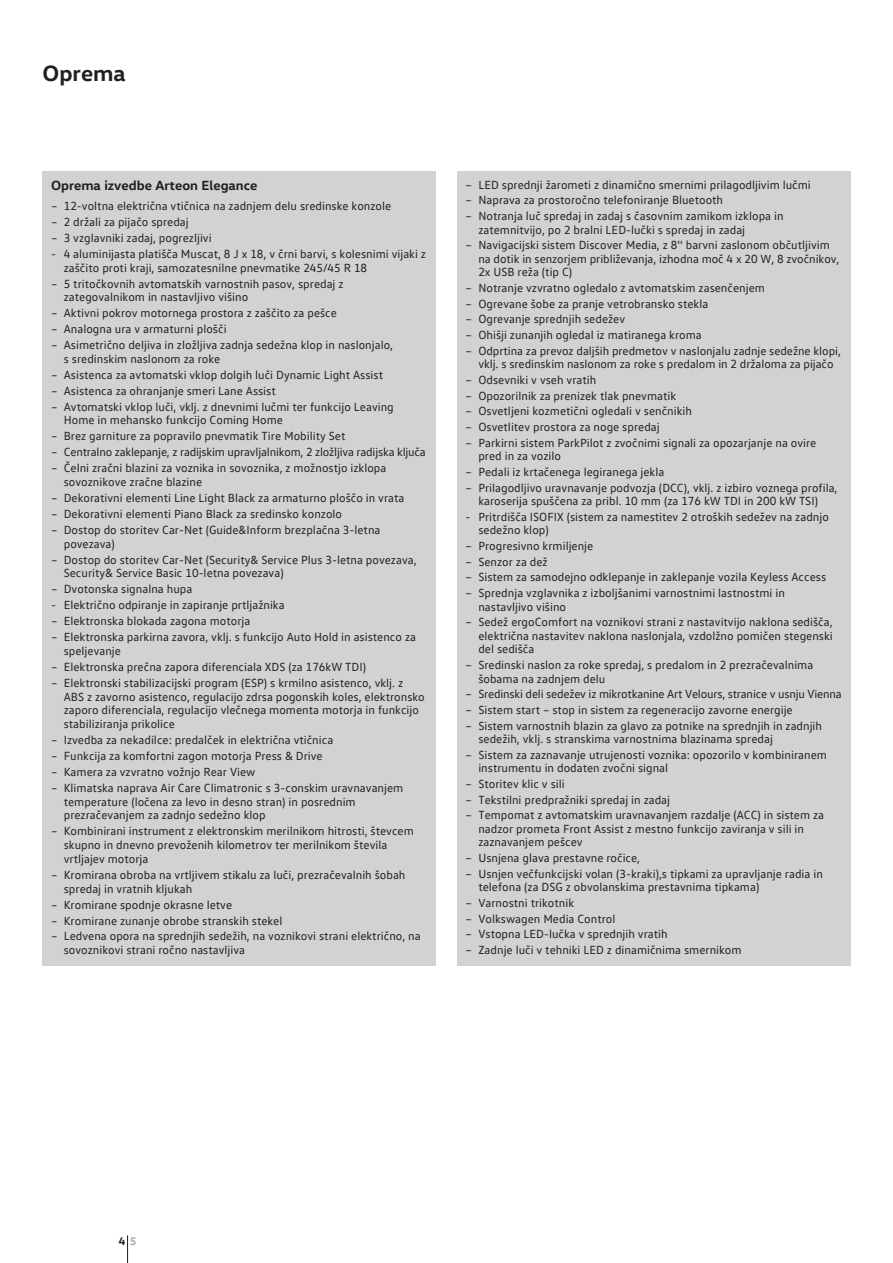
<style>
.page{position:relative;width:893px;height:1263px;background:#fff}
.page>*{position:absolute;margin:0;border:0;box-sizing:border-box;transform-origin:0 0}
.t1{font:700 22.5px "VW Head";color:#231f20}
.t2{font:700 13.5px "VW Head";color:#231f20}
.t3{font:12px/13.8px "VW Text";color:#231f20}
.t4{font:700 11.25px "VW Head";color:#231f20}
.s1{color:#a8a9ad}
</style>
<div class="page">
<svg style="left:127px;top:1235px;width:1px;height:28px"></svg>
<div style="left:43px;top:171px;width:393px;height:794px;background:#d1d2d4"></div>
<div style="left:457px;top:171px;width:393px;height:794px;background:#d1d2d4"></div>
<h1 class="t1" style="left:43px;top:66px;width:85px">Oprema</h1>
<p class="t2" style="left:51px;top:180px;width:208px">Oprema izvedbe Arteon Elegance</p>
<p class="t3" style="left:51px;top:200px;width:342px">– 12-voltna električna vtičnica na zadnjem delu sredinske konzole</p>
<p class="t3" style="left:51px;top:216px;width:139px">– 2 držali za pijačo spredaj</p>
<p class="t3" style="left:51px;top:232px;width:162px">– 3 vzglavniki zadaj, pogrezljivi</p>
<p class="t3" style="left:64px;top:248px;width:364px;text-indent:-13px">- 4 aluminijasta platišča Muscat, 8 J x 18, v črni barvi, s kolesnimi vijaki z zaščito proti kraji, samozatesnilne pnevmatike 245/45 R 18</p>
<p class="t3" style="left:64px;top:278px;width:281px;text-indent:-13px">– 5 tritočkovnih avtomatskih varnostnih pasov, spredaj z zategovalnikom in nastavljivo višino</p>
<p class="t3" style="left:51px;top:307px;width:287px">– Aktivni pokrov motornega prostora z zaščito za pešce</p>
<p class="t3" style="left:51px;top:323px;width:177px">– Analogna ura v armaturni plošči</p>
<p class="t3" style="left:64px;top:339px;width:331px;text-indent:-13px">– Asimetrično deljiva in zložljiva zadnja sedežna klop in naslonjalo, s sredinskim naslonom za roke</p>
<p class="t3" style="left:51px;top:369px;width:334px">– Asistenca za avtomatski vklop dolgih luči Dynamic Light Assist</p>
<p class="t3" style="left:51px;top:385px;width:226px">– Asistenca za ohranjanje smeri Lane Assist</p>
<p class="t3" style="left:64px;top:401px;width:332px;text-indent:-13px">– Avtomatski vklop luči, vklj. z dnevnimi lučmi ter funkcijo Leaving<br>Home in mehansko funkcijo Coming Home</p>
<p class="t3" style="left:51px;top:430px;width:296px">– Brez garniture za popravilo pnevmatik Tire Mobility Set</p>
<p class="t3" style="left:51px;top:446px;width:376px">– Centralno zaklepanje, z radijskim upravljalnikom, 2 zložljiva radijska ključa</p>
<p class="t3" style="left:64px;top:462px;width:324px;text-indent:-13px">– Čelni zračni blazini za voznika in sovoznika, z možnostjo izklopa sovoznikove zračne blazine</p>
<p class="t3" style="left:51px;top:492px;width:355px">– Dekorativni elementi Line Light Black za armaturno ploščo in vrata</p>
<p class="t3" style="left:51px;top:508px;width:293px">– Dekorativni elementi Piano Black za sredinsko konzolo</p>
<p class="t3" style="left:64px;top:524px;width:318px;text-indent:-13px">– Dostop do storitev Car-Net (Guide&amp;Inform brezplačna 3-letna povezava)</p>
<p class="t3" style="left:64px;top:554px;width:354px;text-indent:-13px">– Dostop do storitev Car-Net (Security&amp; Service Plus 3-letna povezava,<br>Security&amp; Service Basic 10-letna povezava)</p>
<p class="t3" style="left:51px;top:583px;width:143px">– Dvotonska signalna hupa</p>
<p class="t3" style="left:51px;top:599px;width:235px">- Električno odpiranje in zapiranje prtljažnika</p>
<p class="t3" style="left:51px;top:615px;width:201px">– Elektronska blokada zagona motorja</p>
<p class="t3" style="left:64px;top:631px;width:354px;text-indent:-13px">– Elektronska parkirna zavora, vklj. s funkcijo Auto Hold in asistenco za speljevanje</p>
<p class="t3" style="left:51px;top:661px;width:316px">– Elektronska prečna zapora diferenciala XDS (za 176kW TDI)</p>
<p class="t3" style="left:64px;top:677px;width:363px;text-indent:-13px">– Elektronski stabilizacijski program (ESP) s krmilno asistenco, vklj. z ABS z zavorno asistenco, regulacijo zdrsa pogonskih koles, elektronsko zaporo diferenciala, regulacijo vlečnega momenta motorja in funkcijo stabiliziranja prikolice</p>
<p class="t3" style="left:51px;top:734px;width:284px">– Izvedba za nekadilce: predalček in električna vtičnica</p>
<p class="t3" style="left:51px;top:750px;width:273px">– Funkcija za komfortni zagon motorja Press &amp; Drive</p>
<p class="t3" style="left:51px;top:766px;width:206px">– Kamera za vzvratno vožnjo Rear View</p>
<p class="t3" style="left:64px;top:782px;width:341px;text-indent:-13px">– Klimatska naprava Air Care Climatronic s 3-conskim uravnavanjem temperature (ločena za levo in desno stran) in posrednim prezračevanjem za zadnjo sedežno klop</p>
<p class="t3" style="left:64px;top:825px;width:352px;text-indent:-13px">– Kombinirani instrument z elektronskim merilnikom hitrosti, števcem skupno in dnevno prevoženih kilometrov ter merilnikom števila vrtljajev motorja</p>
<p class="t3" style="left:64px;top:869px;width:343px;text-indent:-13px">– Kromirana obroba na vrtljivem stikalu za luči, prezračevalnih šobah spredaj in vratnih kljukah</p>
<p class="t3" style="left:51px;top:899px;width:183px">– Kromirane spodnje okrasne letve</p>
<p class="t3" style="left:51px;top:915px;width:233px">– Kromirane zunanje obrobe stranskih stekel</p>
<p class="t3" style="left:64px;top:930px;width:358px;text-indent:-13px">– Ledvena opora na sprednjih sedežih, na voznikovi strani električno, na sovoznikovi strani ročno nastavljiva</p>
<p class="t3" style="left:466px;top:179px;width:347px">– LED sprednji žarometi z dinamično smernimi prilagodljivim lučmi</p>
<p class="t3" style="left:466px;top:194px;width:259px">– Naprava za prostoročno telefoniranje Bluetooth</p>
<p class="t3" style="left:478px;top:210px;width:307px;text-indent:-13px">– Notranja luč spredaj in zadaj s časovnim zamikom izklopa in zatemnitvijo, po 2 bralni LED-lučki s spredaj in zadaj</p>
<p class="t3" style="left:478px;top:239px;width:363px;text-indent:-13px">– Navigacijski sistem Discover Media, z 8'' barvni zaslonom občutljivim na dotik in senzorjem približevanja, izhodna moč 4 x 20 W, 8 zvočnikov,<br>2x USB reža (tip C)</p>
<p class="t3" style="left:466px;top:282px;width:301px">– Notranje vzvratno ogledalo z avtomatskim zasenčenjem</p>
<p class="t3" style="left:466px;top:298px;width:244px">– Ogrevane šobe za pranje vetrobransko stekla</p>
<p class="t3" style="left:466px;top:313px;width:161px">– Ogrevanje sprednjih sedežev</p>
<p class="t3" style="left:466px;top:329px;width:238px">– Ohišji zunanjih ogledal iz matiranega kroma</p>
<p class="t3" style="left:466px;top:345px;width:377px;text-align:center">– Odprtina za prevoz daljših predmetov v naslonjalu zadnje sedežne klopi, vklj. s sredinskim naslonom za roke s predalom in 2 držaloma za pijačo</p>
<p class="t3" style="left:466px;top:374px;width:132px">– Odsevniki v vseh vratih</p>
<p class="t3" style="left:466px;top:390px;width:212px">– Opozorilnik za prenizek tlak pnevmatik</p>
<p class="t3" style="left:466px;top:405px;width:228px">– Osvetljeni kozmetični ogledali v senčnikih</p>
<p class="t3" style="left:466px;top:421px;width:196px">– Osvetlitev prostora za noge spredaj</p>
<p class="t3" style="left:478px;top:437px;width:340px;text-indent:-13px">– Parkirni sistem ParkPilot z zvočnimi signali za opozarjanje na ovire pred in za vozilo</p>
<p class="t3" style="left:466px;top:466px;width:200px">– Pedali iz krtačenega legiranega jekla</p>
<p class="t3" style="left:466px;top:482px;width:373px;text-align:center">– Prilagodljivo uravnavanje podvozja (DCC), vklj. z izbiro voznega profila, karoserija spuščena za pribl. 10 mm (za 176 kW TDI in 200 kW TSI)</p>
<p class="t3" style="left:478px;top:511px;width:352px;text-indent:-13px">- Pritrdišča ISOFIX (sistem za namestitev 2 otroških sedežev na zadnjo sedežno klop)</p>
<p class="t3" style="left:466px;top:540px;width:129px">– Progresivno krmiljenje</p>
<p class="t3" style="left:466px;top:556px;width:84px">– Senzor za dež</p>
<p class="t3" style="left:466px;top:571px;width:362px">– Sistem za samodejno odklepanje in zaklepanje vozila Keyless Access</p>
<p class="t3" style="left:478px;top:587px;width:308px;text-indent:-13px">– Sprednja vzglavnika z izboljšanimi varnostnimi lastnostmi in nastavljivo višino</p>
<p class="t3" style="left:478px;top:616px;width:356px;text-align:justify;text-indent:-13px">– Sedež ergoComfort na voznikovi strani z nastavitvijo naklona sedišča, električna nastavitev naklona naslonjala, vzdolžno pomičen stegenski del sedišča</p>
<p class="t3" style="left:478px;top:659px;width:336px;text-indent:-13px">– Sredinski naslon za roke spredaj, s predalom in 2 prezračevalnima šobama na zadnjem delu</p>
<p class="t3" style="left:466px;top:688px;width:378px">– Sredinski deli sedežev iz mikrotkanine Art Velours, stranice v usnju Vienna</p>
<p class="t3" style="left:466px;top:704px;width:329px">– Sistem start – stop in sistem za regeneracijo zavorne energije</p>
<p class="t3" style="left:478px;top:720px;width:345px;text-indent:-13px">– Sistem varnostnih blazin za glavo za potnike na sprednjih in zadnjih sedežih, vklj. s stranskima varnostnima blazinama spredaj</p>
<p class="t3" style="left:478px;top:749px;width:350px;text-indent:-13px">– Sistem za zaznavanje utrujenosti voznika: opozorilo v kombiniranem instrumentu in dodaten zvočni signal</p>
<p class="t3" style="left:466px;top:778px;width:101px">– Storitev klic v sili</p>
<p class="t3" style="left:466px;top:794px;width:206px">– Tekstilni predpražniki spredaj in zadaj</p>
<p class="t3" style="left:478px;top:809px;width:347px;text-indent:-13px">– Tempomat z avtomatskim uravnavanjem razdalje (ACC) in sistem za nadzor prometa Front Assist z mestno funkcijo zaviranja v sili in zaznavanjem pešcev</p>
<p class="t3" style="left:466px;top:852px;width:176px">– Usnjena glava prestavne ročice,</p>
<p class="t3" style="left:478px;top:868px;width:346px;text-indent:-13px">– Usnjen večfunkcijski volan (3-kraki),s tipkami za upravljanje radia in telefona (za DSG z obvolanskima prestavnima tipkama)</p>
<p class="t3" style="left:466px;top:897px;width:110px">– Varnostni trikotnik</p>
<p class="t3" style="left:466px;top:913px;width:151px">– Volkswagen Media Control</p>
<p class="t3" style="left:466px;top:928px;width:204px">– Vstopna LED-lučka v sprednjih vratih</p>
<p class="t3" style="left:466px;top:944px;width:278px">– Zadnje luči v tehniki LED z dinamičnima smernikom</p>
<p class="t4" style="left:119px;top:1237px;width:19px">4 <span class="s1">5</span></p>
</div>
